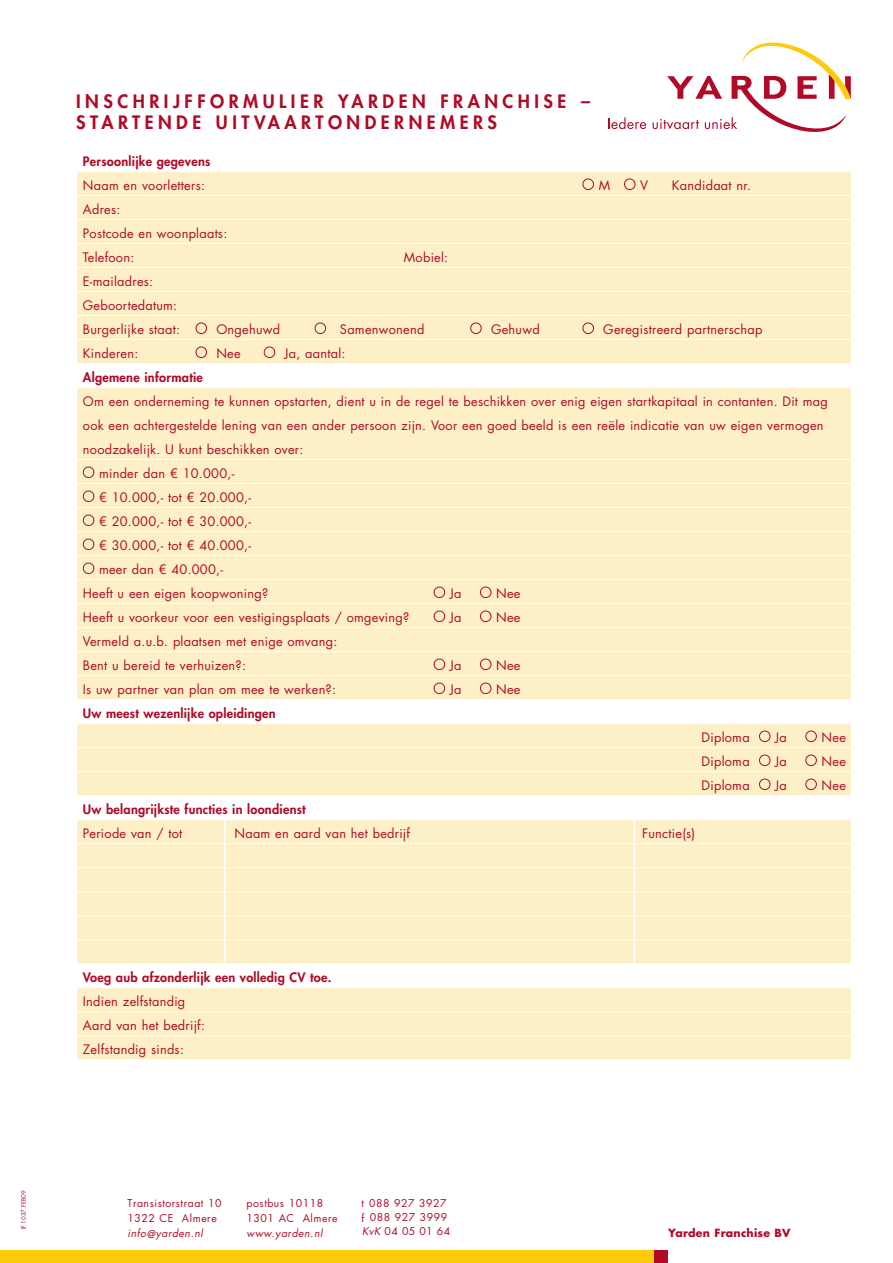
<style>
.page{position:relative;width:893px;height:1263px;background:#fff}
.page>*{position:absolute;margin:0;border:0;box-sizing:border-box;transform-origin:0 0}
.t1{font:800 18px/21px "Futura Std";letter-spacing:.25em;color:#b00a27}
.t2{font:12.75px/24px "Futura Std";letter-spacing:.02em;color:#b00a27}
.t3{font:800 12.75px/24px "Futura Std";letter-spacing:.02em;color:#b00a27}
.t4{font:700 10.95px "Futura Std";letter-spacing:.02em;color:#b00a27}
.t5{font:10.5px/15px "Futura Std";letter-spacing:.05em;color:#b00a27}
.t6{font:6px "Futura";color:#b00a27}
.t7{font:5.25px "Futura Std";letter-spacing:.015em;color:#b00a27}
.s1{font-weight:400}
.s2{font-weight:800}
.s3{font-style:italic}
</style>
<div class="page">
<div style="left:77px;top:172px;width:773px;height:192px;background:#fef0c6"></div>
<div style="left:77px;top:388px;width:773px;height:311px;background:#fef0c6"></div>
<div style="left:77px;top:723px;width:773px;height:73px;background:#fef0c6"></div>
<div style="left:77px;top:820px;width:773px;height:143px;background:#fef0c6"></div>
<div style="left:77px;top:988px;width:773px;height:71px;background:#fef0c6"></div>
<hr style="left:77px;top:195px;width:773px;height:1px;background:#fff">
<hr style="left:77px;top:219px;width:773px;height:1px;background:#fff">
<hr style="left:77px;top:243px;width:773px;height:1px;background:#fff">
<hr style="left:77px;top:267px;width:773px;height:1px;background:#fff">
<hr style="left:77px;top:291px;width:773px;height:1px;background:#fff">
<hr style="left:77px;top:315px;width:773px;height:1px;background:#fff">
<hr style="left:77px;top:339px;width:773px;height:1px;background:#fff">
<hr style="left:77px;top:363px;width:773px;height:1px;background:#fff">
<hr style="left:77px;top:459px;width:773px;height:1px;background:#fff">
<hr style="left:77px;top:483px;width:773px;height:1px;background:#fff">
<hr style="left:77px;top:507px;width:773px;height:1px;background:#fff">
<hr style="left:77px;top:531px;width:773px;height:1px;background:#fff">
<hr style="left:77px;top:555px;width:773px;height:1px;background:#fff">
<hr style="left:77px;top:579px;width:773px;height:1px;background:#fff">
<hr style="left:77px;top:603px;width:773px;height:1px;background:#fff">
<hr style="left:77px;top:627px;width:773px;height:1px;background:#fff">
<hr style="left:77px;top:651px;width:773px;height:1px;background:#fff">
<hr style="left:77px;top:675px;width:773px;height:1px;background:#fff">
<hr style="left:77px;top:723px;width:773px;height:1px;background:#fff">
<hr style="left:77px;top:747px;width:773px;height:1px;background:#fff">
<hr style="left:77px;top:771px;width:773px;height:1px;background:#fff">
<hr style="left:77px;top:795px;width:773px;height:1px;background:#fff">
<hr style="left:77px;top:843px;width:773px;height:1px;background:#fff">
<hr style="left:77px;top:867px;width:773px;height:1px;background:#fff">
<hr style="left:77px;top:891px;width:773px;height:1px;background:#fff">
<hr style="left:77px;top:915px;width:773px;height:1px;background:#fff">
<hr style="left:77px;top:939px;width:773px;height:1px;background:#fff">
<hr style="left:77px;top:1011px;width:773px;height:1px;background:#fff">
<hr style="left:77px;top:1035px;width:773px;height:1px;background:#fff">
<div style="left:583px;top:179px;width:11px;height:11px;border:1px solid #b00a27;border-radius:50%"></div>
<div style="left:624px;top:179px;width:11px;height:11px;border:1px solid #b00a27;border-radius:50%"></div>
<div style="left:196px;top:323px;width:11px;height:11px;border:1px solid #b00a27;border-radius:50%"></div>
<div style="left:315px;top:323px;width:11px;height:11px;border:1px solid #b00a27;border-radius:50%"></div>
<div style="left:470px;top:323px;width:12px;height:11px;border:1px solid #b00a27;border-radius:50%"></div>
<div style="left:583px;top:323px;width:11px;height:11px;border:1px solid #b00a27;border-radius:50%"></div>
<div style="left:196px;top:347px;width:11px;height:11px;border:1px solid #b00a27;border-radius:50%"></div>
<div style="left:264px;top:347px;width:11px;height:11px;border:1px solid #b00a27;border-radius:50%"></div>
<div style="left:83px;top:467px;width:11px;height:11px;border:1px solid #b00a27;border-radius:50%"></div>
<div style="left:83px;top:491px;width:11px;height:11px;border:1px solid #b00a27;border-radius:50%"></div>
<div style="left:83px;top:515px;width:11px;height:11px;border:1px solid #b00a27;border-radius:50%"></div>
<div style="left:83px;top:539px;width:11px;height:11px;border:1px solid #b00a27;border-radius:50%"></div>
<div style="left:83px;top:563px;width:11px;height:11px;border:1px solid #b00a27;border-radius:50%"></div>
<div style="left:434px;top:587px;width:11px;height:11px;border:1px solid #b00a27;border-radius:50%"></div>
<div style="left:480px;top:587px;width:11px;height:11px;border:1px solid #b00a27;border-radius:50%"></div>
<div style="left:434px;top:611px;width:11px;height:11px;border:1px solid #b00a27;border-radius:50%"></div>
<div style="left:480px;top:611px;width:11px;height:11px;border:1px solid #b00a27;border-radius:50%"></div>
<div style="left:434px;top:659px;width:11px;height:11px;border:1px solid #b00a27;border-radius:50%"></div>
<div style="left:480px;top:659px;width:11px;height:11px;border:1px solid #b00a27;border-radius:50%"></div>
<div style="left:434px;top:683px;width:11px;height:11px;border:1px solid #b00a27;border-radius:50%"></div>
<div style="left:480px;top:683px;width:11px;height:11px;border:1px solid #b00a27;border-radius:50%"></div>
<div style="left:759px;top:731px;width:11px;height:11px;border:1px solid #b00a27;border-radius:50%"></div>
<div style="left:805px;top:731px;width:12px;height:11px;border:1px solid #b00a27;border-radius:50%"></div>
<div style="left:759px;top:755px;width:11px;height:11px;border:1px solid #b00a27;border-radius:50%"></div>
<div style="left:805px;top:755px;width:12px;height:11px;border:1px solid #b00a27;border-radius:50%"></div>
<div style="left:759px;top:779px;width:11px;height:11px;border:1px solid #b00a27;border-radius:50%"></div>
<div style="left:805px;top:779px;width:12px;height:11px;border:1px solid #b00a27;border-radius:50%"></div>
<div style="left:0;top:1250px;width:668px;height:13px;background:#feca0a"></div>
<div style="left:655px;top:1250px;width:13px;height:13px;background:#b00a27"></div>
<svg style="left:608px;top:117px;width:38px;height:12px"></svg>
<svg style="left:653px;top:43px;width:198px;height:89px"></svg>
<hr style="left:224px;top:819px;width:1px;height:145px;background:#fff">
<hr style="left:634px;top:816px;width:1px;height:153px;background:#fff">
<p class="t1" style="left:76px;top:91px;width:515px">INSCHRIJFFORMULIER YARDEN FRANCHISE –<br>STARTENDE UITVAARTONDERNEMERS</p>
<p class="t3" style="left:83px;top:149px;width:129px">Persoonlijke gegevens<br><span class="s1">Naam en voorletters:</span></p>
<p class="t2" style="left:83px;top:197px;width:146px">Adres:<br>Postcode en woonplaats:<br>Telefoon:</p>
<p class="t2" style="left:404px;top:245px;width:46px">Mobiel:</p>
<p class="t2" style="left:599px;top:173px;width:13px">M</p>
<p class="t2" style="left:640px;top:173px;width:9px">V</p>
<p class="t2" style="left:672px;top:173px;width:81px">Kandidaat nr.</p>
<p class="t2" style="left:83px;top:269px;width:99px">E-mailadres:<br>Geboortedatum:<br>Burgerlijke staat:</p>
<p class="t2" style="left:216px;top:317px;width:65px">Ongehuwd</p>
<p class="t2" style="left:340px;top:317px;width:86px">Samenwonend</p>
<p class="t2" style="left:491px;top:317px;width:50px">Gehuwd</p>
<p class="t2" style="left:603px;top:317px;width:161px">Geregistreerd partnerschap</p>
<p class="t2" style="left:83px;top:341px;width:57px">Kinderen:</p>
<p class="t2" style="left:216px;top:341px;width:26px">Nee</p>
<p class="t2" style="left:285px;top:341px;width:62px">Ja, aantal:</p>
<p class="t3" style="left:83px;top:365px;width:122px">Algemene informatie</p>
<p class="t2" style="left:83px;top:389px;width:746px">Om een onderneming te kunnen opstarten, dient u in de regel te beschikken over enig eigen startkapitaal in contanten. Dit mag</p>
<p class="t2" style="left:83px;top:413px;width:742px">ook een achtergestelde lening van een ander persoon zijn. Voor een goed beeld is een reële indicatie van uw eigen vermogen</p>
<p class="t2" style="left:83px;top:437px;width:222px">noodzakelijk. U kunt beschikken over:</p>
<p class="t2" style="left:99px;top:461px;width:137px">minder dan € 10.000,-</p>
<p class="t2" style="left:99px;top:485px;width:153px">€ 10.000,- tot € 20.000,-</p>
<p class="t2" style="left:99px;top:509px;width:153px">€ 20.000,- tot € 30.000,-</p>
<p class="t2" style="left:99px;top:533px;width:153px">€ 30.000,- tot € 40.000,-</p>
<p class="t2" style="left:99px;top:557px;width:125px">meer dan € 40.000,-</p>
<p class="t2" style="left:83px;top:581px;width:187px">Heeft u een eigen koopwoning?</p>
<p class="t2" style="left:450px;top:581px;width:13px">Ja</p>
<p class="t2" style="left:496px;top:581px;width:26px">Nee</p>
<p class="t2" style="left:83px;top:605px;width:328px">Heeft u voorkeur voor een vestigingsplaats / omgeving?</p>
<p class="t2" style="left:450px;top:605px;width:13px">Ja</p>
<p class="t2" style="left:496px;top:605px;width:26px">Nee</p>
<p class="t2" style="left:83px;top:629px;width:256px">Vermeld a.u.b. plaatsen met enige omvang:<br>Bent u bereid te verhuizen?:</p>
<p class="t2" style="left:450px;top:653px;width:13px">Ja</p>
<p class="t2" style="left:496px;top:653px;width:26px">Nee</p>
<p class="t2" style="left:83px;top:677px;width:255px">Is uw partner van plan om mee te werken?:</p>
<p class="t2" style="left:450px;top:677px;width:13px">Ja</p>
<p class="t2" style="left:496px;top:677px;width:26px">Nee</p>
<p class="t3" style="left:83px;top:701px;width:194px">Uw meest wezenlijke opleidingen</p>
<p class="t3" style="left:83px;top:797px;width:224px">Uw belangrijkste functies in loondienst<br><span class="s1">Periode van / tot</span></p>
<p class="t2" style="left:235px;top:821px;width:177px">Naam en aard van het bedrijf</p>
<p class="t2" style="left:642px;top:821px;width:55px">Functie(s)</p>
<p class="t2" style="left:702px;top:725px;width:50px">Diploma</p>
<p class="t2" style="left:775px;top:725px;width:13px">Ja</p>
<p class="t2" style="left:822px;top:725px;width:26px">Nee</p>
<p class="t2" style="left:702px;top:749px;width:50px">Diploma</p>
<p class="t2" style="left:775px;top:749px;width:13px">Ja</p>
<p class="t2" style="left:822px;top:749px;width:26px">Nee</p>
<p class="t2" style="left:702px;top:773px;width:50px">Diploma</p>
<p class="t2" style="left:775px;top:773px;width:13px">Ja</p>
<p class="t2" style="left:822px;top:773px;width:26px">Nee</p>
<p class="t2" style="left:83px;top:965px;width:250px"><span class="s2">Voeg aub afzonderlijk een volledig CV toe.<br></span>Indien zelfstandig<br>Aard van het bedrijf:<br>Zelfstandig sinds:</p>
<p class="t7" style="left:20px;top:1229px;width:40px;rotate:-90deg">IF.1037.NOV07</p>
<p class="t6" style="left:19px;top:1229px;width:40px;rotate:-90deg">IF.1037.FEB09</p>
<p class="t5" style="left:128px;top:1195px;width:95px">Transistorstraat 10<br>1322 CE Almere <span class="s3">info@yarden.nl</span></p>
<p class="t5" style="left:247px;top:1195px;width:92px">postbus 10118<br>1301 AC Almere <span class="s3">www.yarden.nl</span></p>
<p class="t5" style="left:361px;top:1196px;width:90px;line-height:14px">t 088 927 3927 f 088 927 3999<br><span class="s3">KvK</span> 04 05 01 64</p>
<p class="t4" style="left:668px;top:1225px;width:124px">Yarden Franchise BV</p>
</div>
